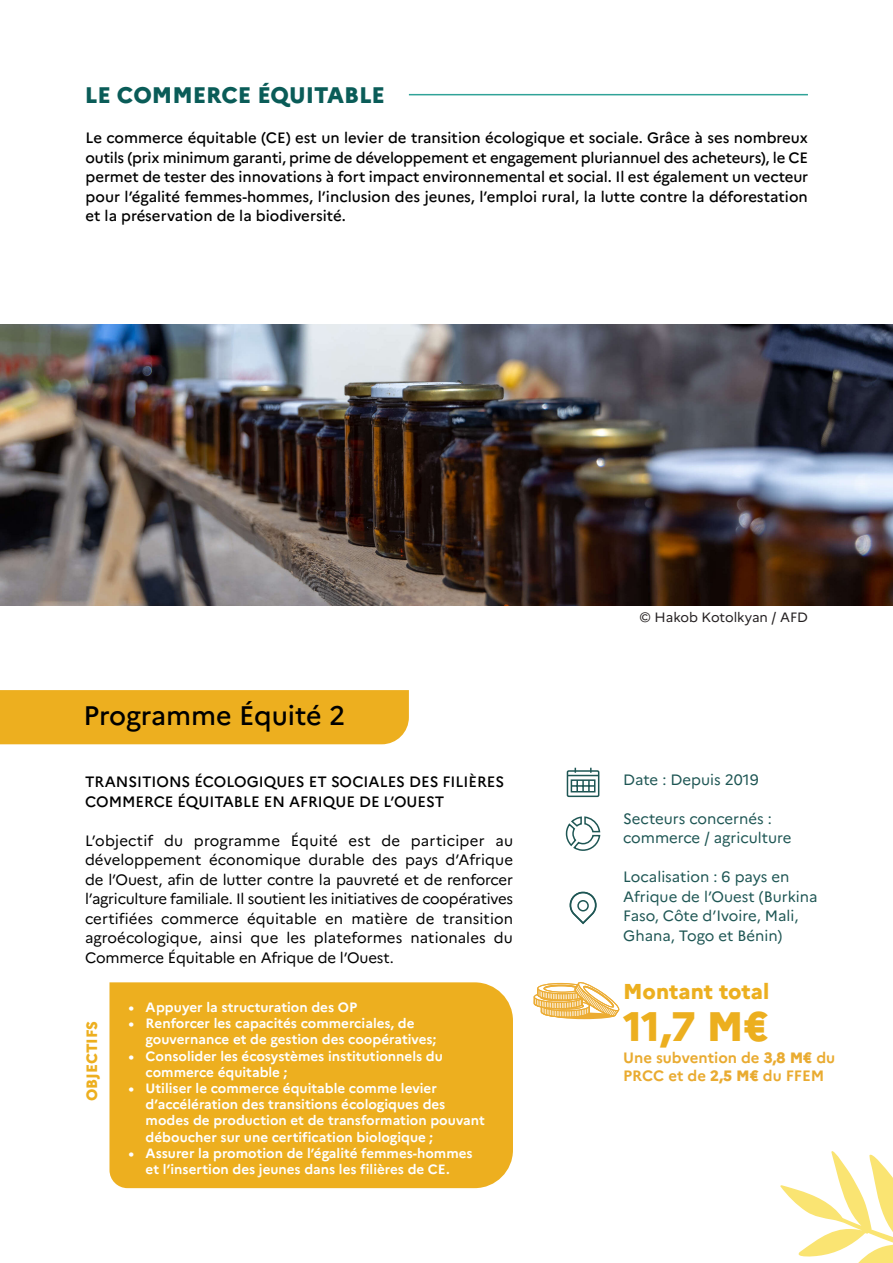
<style>
.page{position:relative;width:893px;height:1263px;background:#fff}
.page>*{position:absolute;margin:0;border:0;box-sizing:border-box;transform-origin:0 0}
.t1{font:800 41.1px "Marianne";color:#ecaf1f}
.t2{font:500 26.85px "Marianne";color:#000}
.t3{font:800 22.5px "Marianne";color:#0a5c58}
.t4{font:800 21.45px "Marianne";color:#ecaf1f}
.t5{font:500 15px/19.5px "Marianne";color:#000;text-align:justify}
.t6{font:15px/19.5px "Marianne";letter-spacing:-.01em;color:#000;text-align:justify}
.t7{font:15px/19.5px "Marianne";color:#1e5654}
.t8{font:700 15px/18px "Marianne";color:#e9ab31}
.t9{font:800 15px "Marianne";color:#edaf1f}
.t10{font:700 13.5px/16.2px "Marianne";color:#fff}
.t11{font:13.5px "Marianne";color:#231f20}
.s1{font-weight:800}
</style>
<div class="page">
<svg style="left:554px;top:1012px;width:60px;height:7px"></svg>
<svg style="left:534px;top:982px;width:86px;height:36px"></svg>
<hr style="left:409px;top:94px;width:399px;height:1px;background:#2fa398">
<svg style="left:780px;top:1151px;width:113px;height:112px"></svg>
<div style="left:0;top:690px;width:409px;height:54px;background:#edaf1f"></div>
<svg style="left:566px;top:768px;width:34px;height:30px"></svg>
<div style="left:571px;top:779px;width:24px;height:13px;border:2px solid #1e5654"></div>
<svg style="left:565px;top:816px;width:36px;height:35px"></svg>
<svg style="left:569px;top:891px;width:28px;height:34px"></svg>
<div style="left:577px;top:900px;width:12px;height:11px;border:2px solid #1e5654;border-radius:50%"></div>
<div style="left:109px;top:982px;width:404px;height:206px;background:#edaf1f"></div>
<img style="left:0;top:324px;width:893px;height:282px">
<p class="t3" style="left:85px;top:78px;width:302px">LE COMMERCE ÉQUITABLE</p>
<p class="t5" style="left:86px;top:127px;width:724px">Le commerce équitable (CE) est un levier de transition écologique et sociale. Grâce à ses nombreux outils (prix minimum garanti, prime de développement et engagement pluriannuel des acheteurs), le CE permet de tester des innovations à fort impact environnemental et social. Il est également un vecteur pour l’égalité femmes-hommes, l’inclusion des jeunes, l’emploi rural, la lutte contre la déforestation et la préservation de la biodiversité.</p>
<p class="t2" style="left:83px;top:695px;width:263px">Programme Équité 2</p>
<p class="t5" style="left:85px;top:771px;width:421px">TRANSITIONS ÉCOLOGIQUES ET SOCIALES DES FILIÈRES<br>COMMERCE ÉQUITABLE EN AFRIQUE DE L’OUEST</p>
<p class="t6" style="left:85px;top:829px;width:430px">L’objectif du programme Équité est de participer au développement économique durable des pays d’Afrique de l’Ouest, afin de lutter contre la pauvreté et de renforcer l’agriculture familiale. Il soutient les initiatives de coopératives certifiées commerce équitable en matière de transition agroécologique, ainsi que les plateformes nationales du Commerce Équitable en Afrique de l’Ouest.</p>
<p class="t9" style="left:80px;top:1101px;width:82px;rotate:-90deg">OBJECTIFS</p>
<p class="t10" style="left:129px;top:998px;width:230px">• Appuyer la structuration des OP</p>
<p class="t10" style="left:146px;top:1014px;width:292px;text-indent:-17px">• Renforcer les capacités commerciales, de gouvernance et de gestion des coopératives;</p>
<p class="t10" style="left:146px;top:1047px;width:299px;text-indent:-17px">• Consolider les écosystèmes institutionnels du commerce équitable ;</p>
<p class="t10" style="left:146px;top:1079px;width:341px;text-indent:-17px">• Utiliser le commerce équitable comme levier d’accélération des transitions écologiques des modes de production et de transformation pouvant déboucher sur une certification biologique ;</p>
<p class="t10" style="left:129px;top:1144px;width:345px;text-align:center">• Assurer la promotion de l’égalité femmes-hommes et l’insertion des jeunes dans les filières de CE.</p>
<p class="t11" style="left:639px;top:607px;width:170px">© Hakob Kotolkyan / AFD</p>
<p class="t7" style="left:623px;top:768px;width:137px">Date : Depuis 2019</p>
<p class="t7" style="left:623px;top:807px;width:170px">Secteurs concernés : commerce / agriculture</p>
<p class="t7" style="left:623px;top:866px;width:196px">Localisation : 6 pays en<br>Afrique de l’Ouest (Burkina<br>Faso, Côte d’Ivoire, Mali,<br>Ghana, Togo et Bénin)</p>
<p class="t4" style="left:623px;top:974px;width:148px">Montant total</p>
<p class="t1" style="left:623px;top:994px;width:147px">11,7 M€</p>
<p class="t8" style="left:623px;top:1047px;width:213px">Une subvention de <span class="s1">3,8 M€</span> du<br>PRCC et de <span class="s1">2,5 M€</span> du FFEM</p>
</div>
